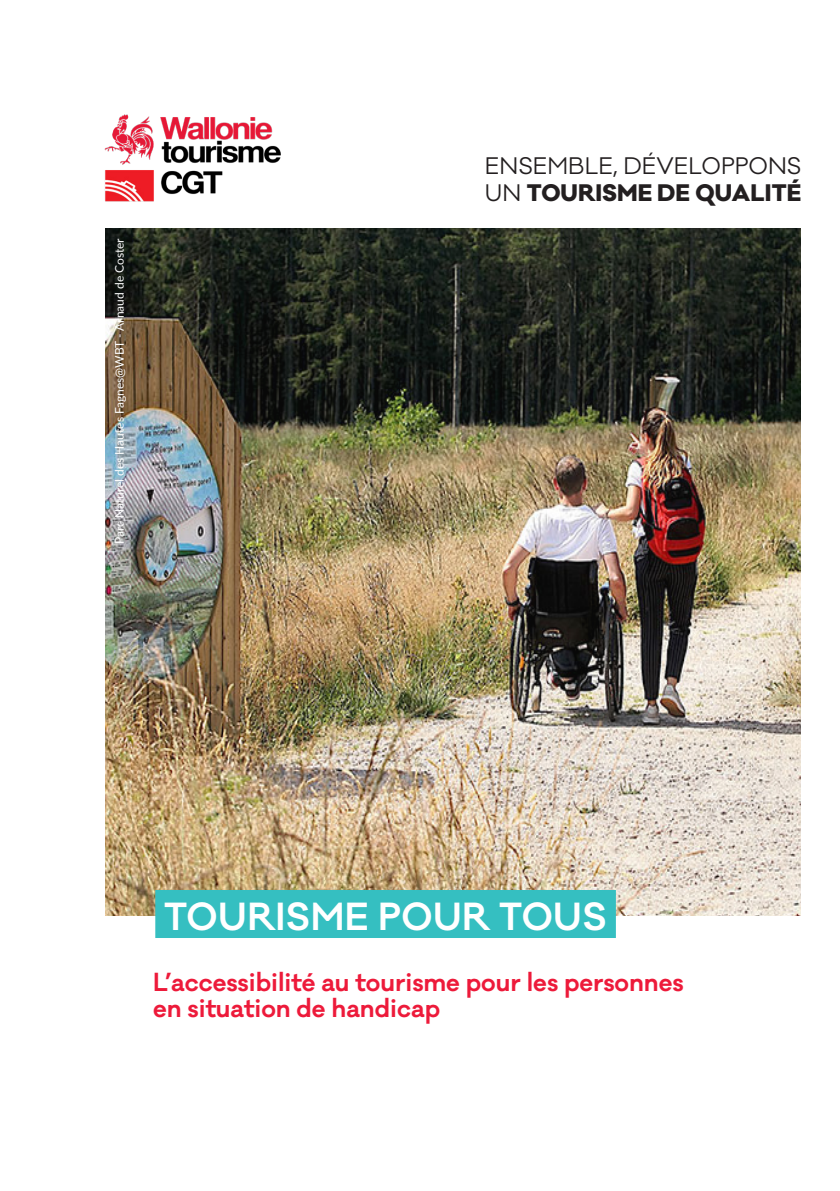
<style>
.page{position:relative;width:840px;height:1191px;background:#fff}
.page>*{position:absolute;margin:0;border:0;box-sizing:border-box;transform-origin:0 0}
.t1{font:600 36px "Galano Classic";letter-spacing:.01em;color:#fff}
.t2{font:600 24px/26.4px "Galano Classic";color:#ed1a3a}
.t3{font:22px "Galano Classic";color:#231f20}
.t4{font:800 22px "Galano Classic";color:#231f20}
.t5{font:12px "Lato";color:#fff}
.s1{font-weight:400}
</style>
<div class="page">
<img style="left:104px;top:114px;width:177px;height:88px">
<img style="left:105px;top:228px;width:694px;height:687px">
<div style="left:155px;top:890px;width:460px;height:48px;background:#35bfc1"></div>
<p class="t5" style="left:111px;top:544px;width:307px;rotate:-90deg">Parc Naturel des Hautes Fagnes@WBT - Arnaud de Coster</p>
<p class="t3" style="left:484px;top:152px;width:318px">ENSEMBLE, DÉVELOPPONS</p>
<p class="t4" style="left:484px;top:177px;width:318px"><span class="s1">UN</span> TOURISME DE QUALITÉ</p>
<p class="t1" style="left:164px;top:892px;width:444px">TOURISME POUR TOUS</p>
<p class="t2" style="left:153px;top:969px;width:531px">L’accessibilité au tourisme pour les personnes en situation de handicap</p>
</div>
